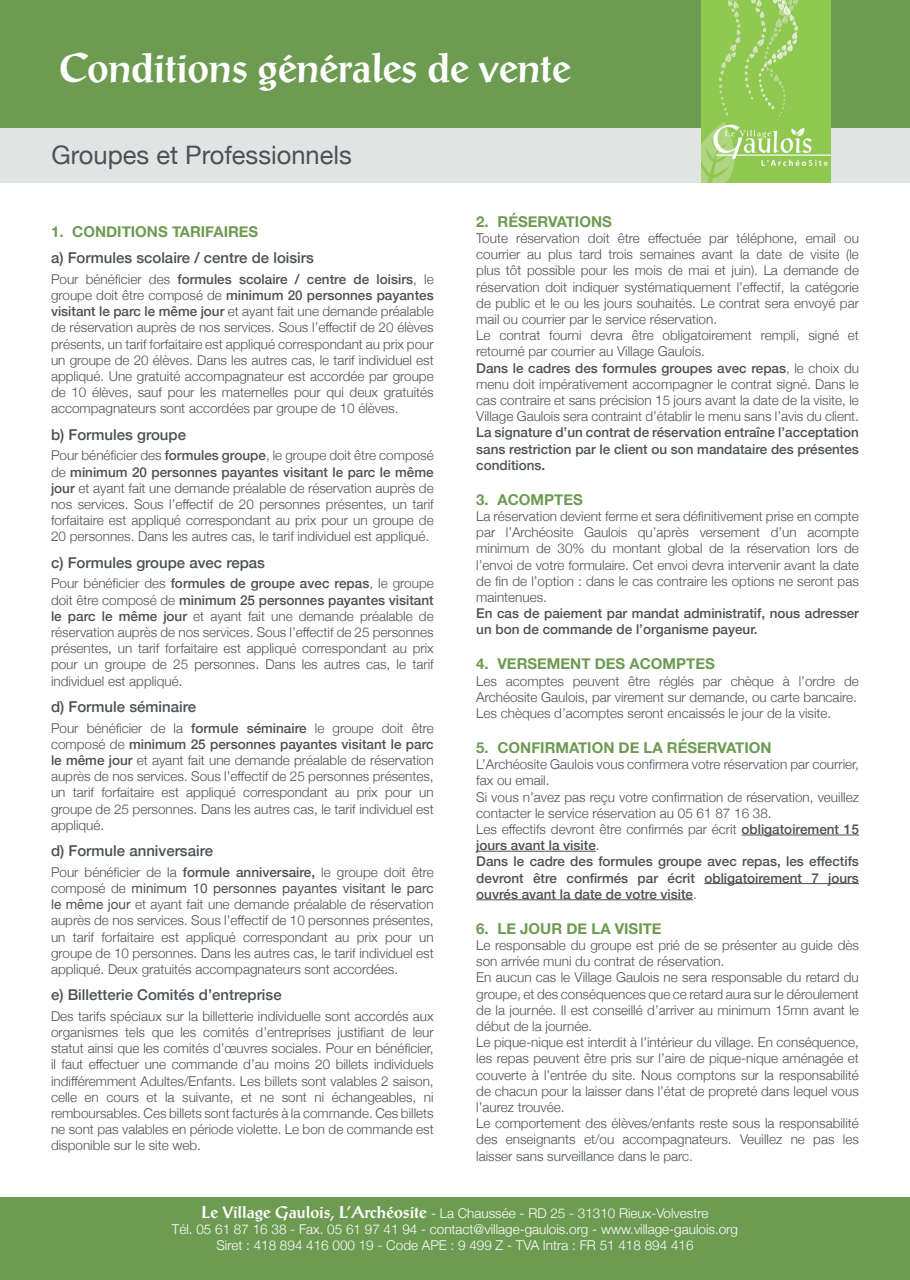
<style>
.page{position:relative;width:910px;height:1280px;background:#fff}
.page>*{position:absolute;margin:0;border:0;box-sizing:border-box;transform-origin:0 0}
.t1{font:500 40.5px "Post Antiqua BE";color:#fff}
.t2{font:25.5px "Helvetica Neue";color:#4d5155}
.t3{font:500 15px "Helvetica Neue";color:#4d5155}
.t4{font:700 15px "Helvetica Neue";color:#6d9b52}
.t5{font:300 13.5px/16.2px "Helvetica Neue";color:#4d5155;text-align:justify}
.t6{font:500 13.5px/16.2px "Helvetica Neue";color:#4d5155;text-align:justify}
.t7{font:300 13.5px/16.2px "Helvetica Neue";color:#fff;text-align:center}
.s1{font-weight:500}
.s2{font-weight:400}
.s3{font-family:"Post Antiqua";font-weight:700;font-size:16.5px}
</style>
<div class="page">
<div style="left:0;top:127px;width:910px;height:55px;background:#e2e4e4"></div>
<div style="left:0;top:0;width:910px;height:127px;background:#6d9b52"></div>
<img style="left:702px;top:0;width:128px;height:182px">
<div style="left:0;top:1197px;width:910px;height:83px;background:#6d9b52"></div>
<hr style="left:741px;top:835px;width:118px;height:1px;background:#4d5155">
<hr style="left:476px;top:851px;width:120px;height:1px;background:#4d5155">
<hr style="left:704px;top:883px;width:155px;height:1px;background:#4d5155">
<hr style="left:476px;top:899px;width:217px;height:1px;background:#4d5155">
<h1 class="t1" style="left:60px;top:44px;width:513px">Conditions générales de vente</h1>
<h2 class="t2" style="left:52px;top:137px;width:302px">Groupes et Professionnels</h2>
<p class="t4" style="left:51px;top:220px;width:209px">1. CONDITIONS TARIFAIRES</p>
<p class="t3" style="left:51px;top:246px;width:264px">a) Formules scolaire / centre de loisirs</p>
<p class="t5" style="left:51px;top:270px;width:384px">Pour bénéficier des <span class="s1">formules scolaire / centre de loisirs</span>, le groupe doit être composé de <span class="s1">minimum 20 personnes payantes visitant le parc le même jour</span> et ayant fait une demande préalable de réservation auprès de nos services. Sous l’effectif de 20 élèves présents, un tarif forfaitaire est appliqué correspondant au prix pour un groupe de 20 élèves. Dans les autres cas, le tarif individuel est appliqué. Une gratuité accompagnateur est accordée par groupe de 10 élèves, sauf pour les maternelles pour qui deux gratuités accompagnateurs sont accordées par groupe de 10 élèves.</p>
<p class="t3" style="left:51px;top:422px;width:137px">b) Formules groupe</p>
<p class="t5" style="left:51px;top:446px;width:384px">Pour bénéficier des <span class="s1">formules groupe</span>, le groupe doit être composé de <span class="s1">minimum 20 personnes payantes visitant le parc le même jour</span> et ayant fait une demande préalable de réservation auprès de nos services. Sous l’effectif de 20 personnes présentes, un tarif forfaitaire est appliqué correspondant au prix pour un groupe de 20 personnes. Dans les autres cas, le tarif individuel est appliqué.</p>
<p class="t3" style="left:51px;top:550px;width:216px">c) Formules groupe avec repas</p>
<p class="t5" style="left:51px;top:574px;width:384px">Pour bénéficier des <span class="s1">formules de groupe avec repas</span>, le groupe doit être composé de <span class="s1">minimum 25 personnes payantes visitant le parc le même jour</span> et ayant fait une demande préalable de réservation auprès de nos services. Sous l’effectif de 25 personnes présentes, un tarif forfaitaire est appliqué correspondant au prix pour un groupe de 25 personnes. Dans les autres cas, le tarif individuel est appliqué.</p>
<p class="t3" style="left:51px;top:695px;width:147px">d) Formule séminaire</p>
<p class="t5" style="left:51px;top:719px;width:384px">Pour bénéficier de la <span class="s1">formule séminaire</span> le groupe doit être composé de <span class="s1">minimum 25 personnes payantes visitant le parc le même jour</span> et ayant fait une demande préalable de réservation auprès de nos services. Sous l’effectif de 25 personnes présentes, un tarif forfaitaire est appliqué correspondant au prix pour un groupe de 25 personnes. Dans les autres cas, le tarif individuel est appliqué.</p>
<p class="t3" style="left:51px;top:839px;width:164px">d) Formule anniversaire</p>
<p class="t5" style="left:51px;top:863px;width:384px">Pour bénéficier de la <span class="s1">formule anniversaire,</span> le groupe doit être composé de <span class="s2">minimum 10 personnes payantes visitant le parc le même jour</span> et ayant fait une demande préalable de réservation auprès de nos services. Sous l’effectif de 10 personnes présentes, un tarif forfaitaire est appliqué correspondant au prix pour un groupe de 10 personnes. Dans les autres cas, le tarif individuel est appliqué. Deux gratuités accompagnateurs sont accordées.</p>
<p class="t3" style="left:51px;top:983px;width:232px">e) Billetterie Comités d’entreprise</p>
<p class="t5" style="left:51px;top:1007px;width:384px">Des tarifs spéciaux sur la billetterie individuelle sont accordés aux organismes tels que les comités d’entreprises justifiant de leur statut ainsi que les comités d’œuvres sociales. Pour en bénéficier, il faut effectuer une commande d’au moins 20 billets individuels indifféremment Adultes/Enfants. Les billets sont valables 2 saison, celle en cours et la suivante, et ne sont ni échangeables, ni remboursables. Ces billets sont facturés à la commande. Ces billets ne sont pas valables en période violette. Le bon de commande est disponible sur le site web.</p>
<p class="t4" style="left:476px;top:210px;width:137px">2. RÉSERVATIONS</p>
<p class="t5" style="left:476px;top:229px;width:384px;text-align:left">Toute réservation doit être effectuée par téléphone, email ou courrier au plus tard trois semaines avant la date de visite (le plus tôt possible pour les mois de mai et juin). La demande de réservation doit indiquer systématiquement l’effectif, la catégorie de public et le ou les jours souhaités. Le contrat sera envoyé par mail ou courrier par le service réservation.<br>Le contrat fourni devra être obligatoirement rempli, signé et retourné par courrier au Village Gaulois.<br><span class="s1">Dans le cadres des formules groupes avec repas</span>, le choix du menu doit impérativement accompagner le contrat signé. Dans le cas contraire et sans précision 15 jours avant la date de la visite, le Village Gaulois sera contraint d’établir le menu sans l’avis du client.</p>
<p class="t6" style="left:476px;top:423px;width:384px">La signature d’un contrat de réservation entraîne l’acceptation sans restriction par le client ou son mandataire des présentes conditions.</p>
<p class="t4" style="left:476px;top:488px;width:108px">3. ACOMPTES</p>
<p class="t5" style="left:476px;top:507px;width:384px">La réservation devient ferme et sera définitivement prise en compte par l’Archéosite Gaulois qu’après versement d’un acompte minimum de 30% du montant global de la réservation lors de l’envoi de votre formulaire. Cet envoi devra intervenir avant la date de fin de l’option : dans le cas contraire les options ne seront pas maintenues.</p>
<p class="t6" style="left:476px;top:604px;width:384px">En cas de paiement par mandat administratif, nous adresser un bon de commande de l’organisme payeur.</p>
<p class="t4" style="left:476px;top:652px;width:240px">4. VERSEMENT DES ACOMPTES</p>
<p class="t5" style="left:476px;top:672px;width:384px;text-align:left">Les acomptes peuvent être réglés par chèque à l’ordre de<br>Archéosite Gaulois, par virement sur demande, ou carte bancaire.<br>Les chèques d’acomptes seront encaissés le jour de la visite.</p>
<p class="t4" style="left:476px;top:736px;width:297px">5. CONFIRMATION DE LA RÉSERVATION</p>
<p class="t5" style="left:476px;top:755px;width:384px;text-align:left">L’Archéosite Gaulois vous confirmera votre réservation par courrier, fax ou email.<br>Si vous n’avez pas reçu votre confirmation de réservation, veuillez contacter le service réservation au 05 61 87 16 38.<br>Les effectifs devront être confirmés par écrit <span class="s1">obligatoirement 15 jours avant la visite</span>.<br><span class="s1">Dans le cadre des formules groupe avec repas, les effectifs devront être confirmés par écrit obligatoirement 7 jours ouvrés avant la date de votre visite</span>.</p>
<p class="t4" style="left:476px;top:917px;width:187px">6. LE JOUR DE LA VISITE</p>
<p class="t5" style="left:476px;top:936px;width:384px;text-align:left">Le responsable du groupe est prié de se présenter au guide dès son arrivée muni du contrat de réservation.<br>En aucun cas le Village Gaulois ne sera responsable du retard du groupe, et des conséquences que ce retard aura sur le déroulement de la journée. Il est conseillé d’arriver au minimum 15mn avant le début de la journée.<br>Le pique-nique est interdit à l’intérieur du village. En conséquence, les repas peuvent être pris sur l’aire de pique-nique aménagée et couverte à l’entrée du site. Nous comptons sur la responsabilité de chacun pour la laisser dans l’état de propreté dans lequel vous l’aurez trouvée.<br>Le comportement des élèves/enfants reste sous la responsabilité des enseignants et/ou accompagnateurs. Veuillez ne pas les laisser sans surveillance dans le parc.</p>
<p class="t7" style="left:172px;top:1204px;width:568px"><span class="s3">Le Village Gaulois, L’Archéosite</span> - La Chaussée - RD 25 - 31310 Rieux-Volvestre<br>Tél. 05 61 87 16 38 - Fax. 05 61 97 41 94 - contact@village-gaulois.org - www.village-gaulois.org<br>Siret : 418 894 416 000 19 - Code APE : 9 499 Z - TVA Intra : FR 51 418 894 416</p>
</div>
